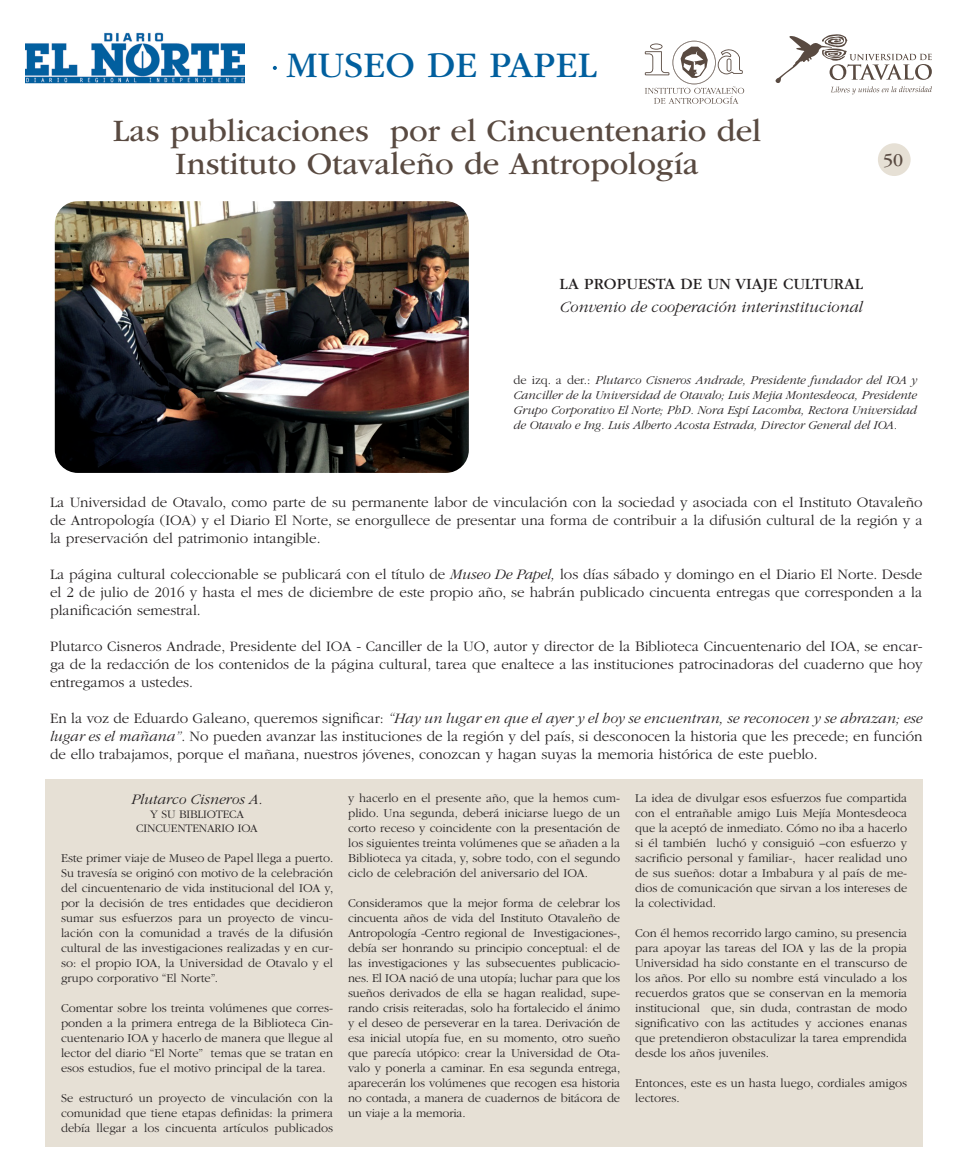
<style>
.page{position:relative;width:957px;height:1170px;background:#fff}
.page>*{position:absolute;margin:0;border:0;box-sizing:border-box;transform-origin:0 0}
.t1{font:37.5px "ITC Garamond Std";color:#015f9e}
.t2{font:32.5px/33.8px "ITC Garamond Std";color:#594a41;text-align:center}
.t3{font:18.75px "ITC Garamond Std";color:#594a41}
.t4{font:italic 300 16.25px "ITC Garamond Std";color:#231f20}
.t5{font:16.25px "ITC Garamond Std";color:#231f20}
.t6{font:300 15px/18px "ITC Garamond Std";color:#231f20;text-align:justify}
.t7{font:italic 300 15px "ITC Garamond Std";color:#231f20}
.t8{font:300 12.5px/15px "ITC Garamond Std";color:#231f20;text-align:justify}
.t9{font:italic 300 12.5px/15px "ITC Garamond Std";color:#231f20;text-align:justify}
.t10{font:300 11.88px/14.2px "ITC Garamond Std";letter-spacing:-.01em;color:#231f20;text-align:center}
.s1{font-style:normal}
.s2{font-style:italic}
</style>
<div class="page">
<div style="left:44px;top:779px;width:878px;height:368px;background:#e6e0d5"></div>
<svg style="left:645px;top:41px;width:99px;height:63px"></svg>
<svg style="left:775px;top:34px;width:157px;height:60px"></svg>
<img style="left:25px;top:32px;width:220px;height:52px">
<svg style="left:273px;top:66px;width:4px;height:4px"></svg>
<div style="left:878px;top:143px;width:32px;height:33px;background:#e6e0d5;border-radius:50%"></div>
<img style="left:55px;top:201px;width:414px;height:272px">
<h1 class="t1" style="left:286px;top:45px;width:312px">MUSEO DE PAPEL</h1>
<h2 class="t2" style="left:113px;top:114px;width:650px">Las publicaciones por el Cincuentenario del<br>Instituto Otavaleño de Antropología</h2>
<h3 class="t3" style="left:883px;top:150px;width:21px">50</h3>
<h3 class="t5" style="left:559px;top:275px;width:305px">LA PROPUESTA DE UN VIAJE CULTURAL</h3>
<h3 class="t4" style="left:560px;top:298px;width:304px">Convenio de cooperación interinstitucional</h3>
<p class="t9" style="left:513px;top:372px;width:405px"><span class="s1">de izq. a der.:</span> Plutarco Cisneros Andrade, Presidente fundador del IOA y Canciller de la Universidad de Otavalo; Luis Mejia Montesdeoca, Presidente Grupo Corporativo El Norte; PhD. Nora Espí Lacomba, Rectora Universidad de Otavalo e Ing. Luis Alberto Acosta Estrada, Director General del IOA.</p>
<p class="t6" style="left:50px;top:493px;width:874px">La Universidad de Otavalo, como parte de su permanente labor de vinculación con la sociedad y asociada con el Instituto Otavaleño de Antropología (IOA) y el Diario El Norte, se enorgullece de presentar una forma de contribuir a la difusión cultural de la región y a la preservación del patrimonio intangible.</p>
<p class="t6" style="left:50px;top:565px;width:874px">La página cultural coleccionable se publicará con el título de <span class="s2">Museo De Papel,</span> los días sábado y domingo en el Diario El Norte. Desde el 2 de julio de 2016 y hasta el mes de diciembre de este propio año, se habrán publicado cincuenta entregas que corresponden a la planificación semestral.</p>
<p class="t6" style="left:50px;top:637px;width:874px">Plutarco Cisneros Andrade, Presidente del IOA - Canciller de la UO, autor y director de la Biblioteca Cincuentenario del IOA, se encar&shy;ga de la redacción de los contenidos de la página cultural, tarea que enaltece a las instituciones patrocinadoras del cuaderno que hoy entregamos a ustedes.</p>
<p class="t6" style="left:50px;top:709px;width:874px">En la voz de Eduardo Galeano, queremos significar: <span class="s2">“Hay un lugar en que el ayer y el hoy se encuentran, se reconocen y se abrazan; ese lugar es el mañana”</span>. No pueden avanzar las instituciones de la región y del país, si desconocen la historia que les precede; en función de ello trabajamos, porque el mañana, nuestros jóvenes, conozcan y hagan suyas la memoria histórica de este pueblo.</p>
<p class="t7" style="left:131px;top:790px;width:133px">Plutarco Cisneros A.</p>
<p class="t10" style="left:136px;top:807px;width:123px">Y SU BIBLIOTECA<br>CINCUENTENARIO IOA</p>
<p class="t8" style="left:61px;top:850px;width:274px">Este primer viaje de Museo de Papel llega a puerto.<br>Su travesía se originó con motivo de la celebración del cincuentenario de vida institucional del IOA y, por la decisión de tres entidades que decidieron sumar sus esfuerzos para un proyecto de vincu&shy;lación con la comunidad a través de la difusión cultural de las investigaciones realizadas y en cur&shy;so: el propio IOA, la Universidad de Otavalo y el grupo corporativo “El Norte”.</p>
<p class="t8" style="left:61px;top:1000px;width:274px">Comentar sobre los treinta volúmenes que corres&shy;ponden a la primera entrega de la Biblioteca Cin&shy;cuentenario IOA y hacerlo de manera que llegue al lector del diario “El Norte” temas que se tratan en esos estudios, fue el motivo principal de la tarea.</p>
<p class="t8" style="left:61px;top:1090px;width:274px">Se estructuró un proyecto de vinculación con la comunidad que tiene etapas definidas: la primera debía llegar a los cincuenta artículos publicados</p>
<p class="t8" style="left:348px;top:790px;width:274px">y hacerlo en el presente año, que la hemos cum&shy;plido. Una segunda, deberá iniciarse luego de un corto receso y coincidente con la presentación de los siguientes treinta volúmenes que se añaden a la Biblioteca ya citada, y, sobre todo, con el segundo ciclo de celebración del aniversario del IOA.</p>
<p class="t8" style="left:348px;top:895px;width:274px">Consideramos que la mejor forma de celebrar los cincuenta años de vida del Instituto Otavaleño de Antropología -Centro regional de Investigaciones-, debía ser honrando su principio conceptual: el de las investigaciones y las subsecuentes publicacio&shy;nes. El IOA nació de una utopía; luchar para que los sueños derivados de ella se hagan realidad, supe&shy;rando crisis reiteradas, solo ha fortalecido el ánimo y el deseo de perseverar en la tarea. Derivación de esa inicial utopía fue, en su momento, otro sueño que parecía utópico: crear la Universidad de Ota&shy;valo y ponerla a caminar. En esa segunda entrega, aparecerán los volúmenes que recogen esa historia no contada, a manera de cuadernos de bitácora de un viaje a la memoria.</p>
<p class="t8" style="left:635px;top:790px;width:274px">La idea de divulgar esos esfuerzos fue compartida con el entrañable amigo Luis Mejía Montesdeoca que la aceptó de inmediato. Cómo no iba a hacerlo si él también luchó y consiguió –con esfuerzo y sacrificio personal y familiar-, hacer realidad uno de sus sueños: dotar a Imbabura y al país de me&shy;dios de comunicación que sirvan a los intereses de la colectividad.</p>
<p class="t8" style="left:635px;top:925px;width:274px">Con él hemos recorrido largo camino, su presencia para apoyar las tareas del IOA y las de la propia Universidad ha sido constante en el transcurso de los años. Por ello su nombre está vinculado a los recuerdos gratos que se conservan en la memoria institucional que, sin duda, contrastan de modo significativo con las actitudes y acciones enanas que pretendieron obstaculizar la tarea emprendida desde los años juveniles.</p>
<p class="t8" style="left:635px;top:1075px;width:273px">Entonces, este es un hasta luego, cordiales amigos lectores.</p>
</div>
